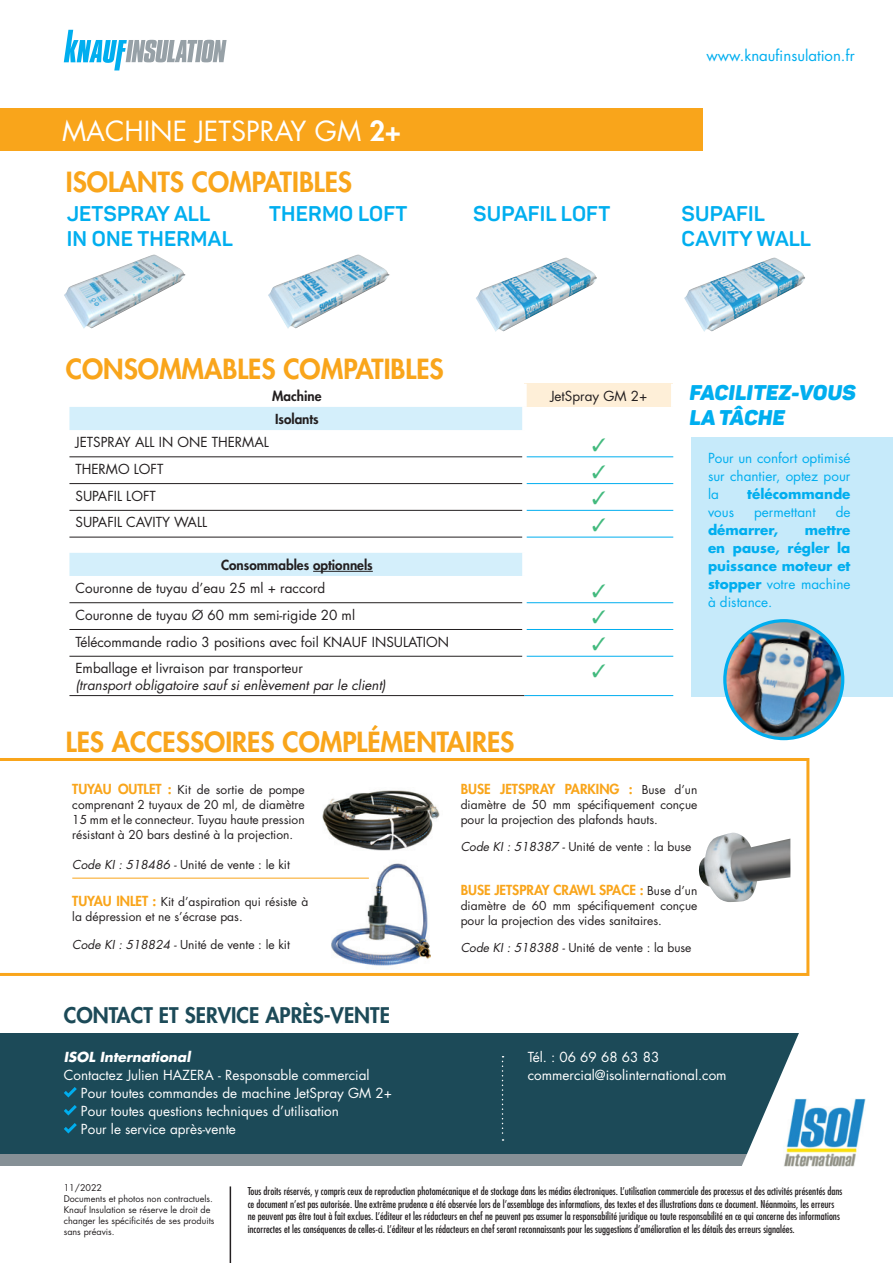
<style>
.page{position:relative;width:893px;height:1263px;background:#fff}
.page>*{position:absolute;margin:0;border:0;box-sizing:border-box;transform-origin:0 0}
.t1{font:800 27px "Futura Std";color:#f9a51b}
.t2{font:27px "Futura Std";color:#fff}
.t3{font:700 21px/25.2px "Panton";letter-spacing:.01em;color:#00aeef}
.t4{font:800 21px "Futura Std";color:#1c4a58}
.t5{font:21px/25.2px "Panton Black Caps";color:#00aeef}
.t6{font:15px "Futura Std";color:#00aeef}
.t7{font:13.5px "Futura Std";color:#231f20}
.t8{font:13.5px "Futura Std";color:#fff}
.t9{font:700 13.5px/18px "Futura Std";color:#00aeef;text-align:justify}
.t10{font:13.5px/18px "Futura Std";color:#00aeef;text-align:justify}
.t11{font:800 13.5px "Futura Std";color:#f9a51b}
.t12{font:italic 13.5px "Futura Std";color:#231f20}
.t13{font:800 13.5px "Futura Std";color:#231f20}
.t14{font:italic 700 13.5px "Futura Std";color:#fff}
.t15{font:12px/15px "Futura Std";color:#231f20}
.Default{font:condensed 10.5px/12.6px "Futura Std";color:#231f20}
.t16{font:9px "Futura Std";color:#231f20}
.s1{font-weight:800}
.s2{font-weight:400}
.s3{font-weight:800;font-size:13.5px;color:#f9a51b}
.s4{font-style:italic}
.s5{font-weight:400;font-size:12px;color:#231f20}
</style>
<div class="page">
<svg style="left:0;top:758px;width:809px;height:218px"></svg>
<div style="left:0;top:1034px;width:893px;height:132px;background:#869096"></div>
<div style="left:0;top:1033px;width:839px;height:120px;background:#1c4a58"></div>
<div style="left:0;top:108px;width:702px;height:43px;background:#f9a51b"></div>
<svg style="left:64px;top:30px;width:163px;height:40px"></svg>
<hr style="left:230px;top:1186px;width:1px;height:77px;background:#231f20">
<img style="left:64px;top:255px;width:122px;height:74px">
<img style="left:268px;top:255px;width:122px;height:74px">
<img style="left:476px;top:258px;width:121px;height:74px">
<img style="left:684px;top:258px;width:121px;height:74px">
<div style="left:524px;top:384px;width:149px;height:23px;background:#feefd8"></div>
<svg style="left:69px;top:407px;width:453px;height:169px"></svg>
<div style="left:522px;top:384px;width:5px;height:23px;background:#fff"></div>
<hr style="left:671px;top:384px;width:4px;height:23px;background:#fff">
<hr style="left:69px;top:456px;width:453px;height:1px;background:#231f20">
<hr style="left:69px;top:483px;width:453px;height:1px;background:#231f20">
<hr style="left:69px;top:510px;width:453px;height:1px;background:#231f20">
<hr style="left:69px;top:537px;width:453px;height:1px;background:#231f20">
<hr style="left:527px;top:456px;width:146px;height:1px;background:#00aeef">
<hr style="left:527px;top:483px;width:146px;height:1px;background:#00aeef">
<hr style="left:527px;top:510px;width:146px;height:1px;background:#00aeef">
<hr style="left:527px;top:537px;width:146px;height:1px;background:#00aeef">
<hr style="left:69px;top:602px;width:453px;height:1px;background:#231f20">
<hr style="left:69px;top:629px;width:453px;height:1px;background:#231f20">
<hr style="left:69px;top:656px;width:453px;height:1px;background:#231f20">
<hr style="left:69px;top:695px;width:455px;height:1px;background:#231f20">
<hr style="left:527px;top:602px;width:146px;height:1px;background:#00aeef">
<hr style="left:527px;top:629px;width:146px;height:1px;background:#00aeef">
<hr style="left:527px;top:656px;width:146px;height:1px;background:#00aeef">
<hr style="left:524px;top:695px;width:149px;height:1px;background:#00aeef">
<hr style="left:313px;top:571px;width:60px;height:1px;background:#231f20">
<svg style="left:64px;top:1087px;width:13px;height:10px"></svg>
<svg style="left:64px;top:1105px;width:13px;height:10px"></svg>
<svg style="left:64px;top:1123px;width:13px;height:10px"></svg>
<div style="left:691px;top:437px;width:202px;height:259px;background:#c6eafa"></div>
<svg style="left:502px;top:1056px;width:1px;height:85px"></svg>
<svg style="left:713px;top:923px;width:180px;height:244px"></svg>
<img style="left:783px;top:1098px;width:82px;height:68px">
<img style="left:311px;top:764px;width:132px;height:91px">
<img style="left:331px;top:848px;width:100px;height:128px">
<img style="left:698px;top:833px;width:92px;height:69px">
<img style="left:725px;top:621px;width:118px;height:117px">
<div style="left:723px;top:619px;width:121px;height:121px;border:3px solid #00aeef;border-radius:50%"></div>
<hr style="left:72px;top:878px;width:297px;height:1px;background:#f9a51b">
<p class="t2" style="left:62px;top:114px;width:340px">MACHINE JETSPRAY GM <span class="s1">2+</span></p>
<p class="t1" style="left:66px;top:165px;width:288px">ISOLANTS COMPATIBLES</p>
<p class="t3" style="left:67px;top:201px;width:145px">JETSPRAY ALL</p>
<p class="t3" style="left:269px;top:201px;width:140px">THERMO LOFT</p>
<p class="t3" style="left:67px;top:226px;width:168px">IN ONE THERMAL</p>
<p class="t6" style="left:706px;top:46px;width:150px">www.knaufinsulation.fr</p>
<p class="t3" style="left:473px;top:201px;width:139px">SUPAFIL LOFT</p>
<p class="t3" style="left:681px;top:201px;width:131px">SUPAFIL<br>CAVITY WALL</p>
<p class="t1" style="left:66px;top:352px;width:379px">CONSOMMABLES COMPATIBLES</p>
<p class="t13" style="left:272px;top:387px;width:51px">Machine</p>
<p class="t7" style="left:550px;top:387px;width:98px">JetSpray GM 2+</p>
<p class="t13" style="left:275px;top:410px;width:45px">Isolants</p>
<p class="t7" style="left:75px;top:434px;width:195px">JETSPRAY ALL IN ONE THERMAL</p>
<p class="t7" style="left:75px;top:460px;width:89px">THERMO LOFT</p>
<p class="t7" style="left:75px;top:487px;width:82px">SUPAFIL LOFT</p>
<p class="t7" style="left:75px;top:514px;width:133px">SUPAFIL CAVITY WALL</p>
<p class="t13" style="left:221px;top:556px;width:153px">Consommables optionnels</p>
<p class="t7" style="left:75px;top:579px;width:251px">Couronne de tuyau d’eau 25 ml + raccord</p>
<p class="t7" style="left:75px;top:606px;width:281px">Couronne de tuyau Ø 60 mm semi-rigide 20 ml</p>
<p class="t7" style="left:75px;top:633px;width:375px">Télécommande radio 3 positions avec foil KNAUF INSULATION</p>
<p class="t7" style="left:75px;top:660px;width:229px">Emballage et livraison par transporteur</p>
<p class="t12" style="left:75px;top:676px;width:312px">(transport obligatoire sauf si enlèvement par le client)</p>
<p class="t1" style="left:66px;top:725px;width:450px">LES ACCESSOIRES COMPLÉMENTAIRES</p>
<p class="t5" style="left:689px;top:379px;width:171px">FACILITEZ-VOUS<br>LA TÂCHE</p>
<p class="t10" style="left:708px;top:449px;width:144px">Pour un confort optimisé sur chantier, optez pour la</p>
<p class="t9" style="left:747px;top:484px;width:105px">télécommande</p>
<p class="t10" style="left:708px;top:503px;width:28px">vous</p>
<p class="t10" style="left:754px;top:503px;width:63px">permettant</p>
<p class="t10" style="left:836px;top:503px;width:16px">de</p>
<p class="t9" style="left:708px;top:520px;width:71px">démarrer,</p>
<p class="t9" style="left:708px;top:520px;width:144px;text-indent:97px">mettre en pause, régler la puissance moteur et stopper <span class="s2">votre machine à distance.</span></p>
<p class="t15" style="left:72px;top:782px;width:234px;text-align:justify"><span class="s3">TUYAU OUTLET :</span> Kit de sortie de pompe comprenant 2 tuyaux de 20 ml, de diamètre 15 mm et le connecteur. Tuyau haute pression résistant à 20 bars destiné à la projection.</p>
<p class="t15" style="left:72px;top:857px;width:219px"><span class="s4">Code KI : 518486 -</span> Unité de vente : le kit</p>
<p class="t15" style="left:72px;top:894px;width:237px"><span class="s3">TUYAU INLET :</span> Kit d’aspiration qui résiste à la dépression et ne s’écrase pas.</p>
<p class="t15" style="left:72px;top:937px;width:219px"><span class="s4">Code KI : 518824 -</span> Unité de vente : le kit</p>
<p class="t4" style="left:64px;top:1002px;width:328px">CONTACT ET SERVICE APRÈS-VENTE</p>
<p class="t14" style="left:64px;top:1047px;width:128px">ISOL International</p>
<p class="t8" style="left:64px;top:1066px;width:307px">Contactez Julien HAZERA - Responsable commercial</p>
<p class="t8" style="left:81px;top:1084px;width:312px">Pour toutes commandes de machine JetSpray GM 2+</p>
<p class="t8" style="left:81px;top:1102px;width:259px">Pour toutes questions techniques d’utilisation</p>
<p class="t8" style="left:81px;top:1120px;width:156px">Pour le service après-vente</p>
<p class="t11" style="left:461px;top:780px;width:238px">BUSE JETSPRAY PARKING : <span class="s5">Buse d’un</span></p>
<p class="t15" style="left:461px;top:797px;width:238px">diamètre de 50 mm spécifiquement conçue pour la projection des plafonds hauts.</p>
<p class="t15" style="left:461px;top:839px;width:232px"><span class="s4">Code KI : 518387 -</span> Unité de vente : la buse</p>
<p class="t11" style="left:461px;top:881px;width:238px">BUSE JETSPRAY CRAWL SPACE : <span class="s5">Buse d’un</span></p>
<p class="t15" style="left:461px;top:898px;width:238px">diamètre de 60 mm spécifiquement conçue pour la projection des vides sanitaires.</p>
<p class="t15" style="left:461px;top:940px;width:232px"><span class="s4">Code KI : 518388 -</span> Unité de vente : la buse</p>
<p class="t8" style="left:528px;top:1048px;width:133px">Tél. : 06 69 68 63 83</p>
<p class="t8" style="left:528px;top:1066px;width:200px">commercial@isolinternational.com</p>
<p class="t16" style="left:64px;top:1182px;width:40px">11/2022</p>
<p class="t16" style="left:64px;top:1193px;width:151px">Documents et photos non contractuels.</p>
<p class="t16" style="left:64px;top:1204px;width:148px">Knauf Insulation se réserve le droit de</p>
<p class="t16" style="left:64px;top:1215px;width:152px">changer les spécificités de ses produits</p>
<p class="t16" style="left:64px;top:1225px;width:52px">sans préavis.</p>
<p class="Default" style="left:248px;top:1185px;width:596px">Tous droits réservés, y compris ceux de reproduction photomécanique et de stockage dans les médias électroniques. L’utilisation commerciale des processus et des activités présentés dans ce document n’est pas autorisée. Une extrême prudence a été observée lors de l’assemblage des informations, des textes et des illustrations dans ce document. Néanmoins, les erreurs ne peuvent pas être tout à fait exclues. L’éditeur et les rédacteurs en chef ne peuvent pas assumer la responsabilité juridique ou toute responsabilité en ce qui concerne des informations incorrectes et les conséquences de celles-ci. L’éditeur et les rédacteurs en chef seront reconnaissants pour les suggestions d’amélioration et les détails des erreurs signalées.</p>
</div>
